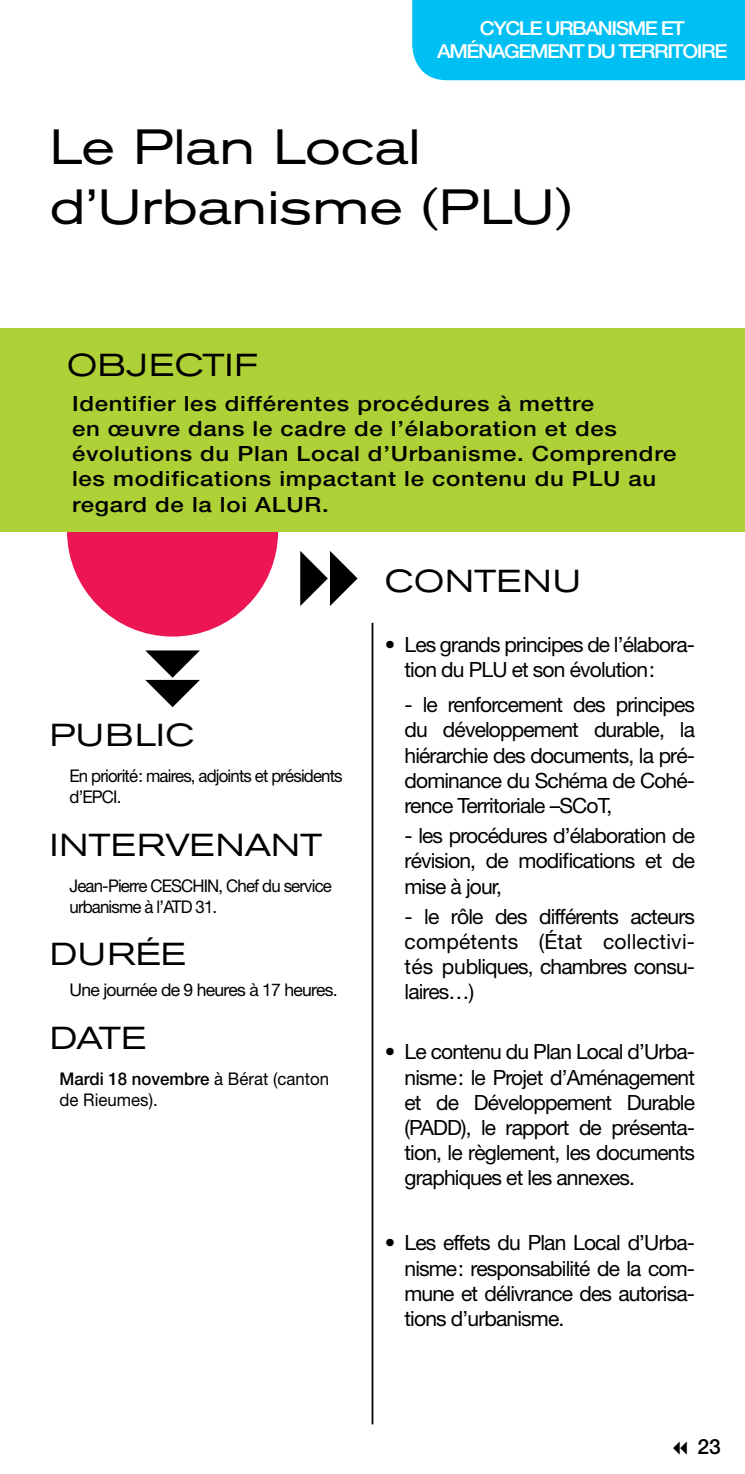
<style>
.page{position:relative;width:745px;height:1474px;background:#fff}
.page>*{position:absolute;margin:0;border:0;box-sizing:border-box;transform-origin:0 0}
.t1{font:49px/59.5px "Akzidenz Grot Ext BQ";color:#000}
.t2{font:31.5px "Akzidenz Grot Ext BQ";letter-spacing:.02em;color:#000}
.t3{font:31.5px "Akzidenz Grot Ext BQ";color:#000}
.t4{font:21px/25.2px "Helvetica Neue LT";letter-spacing:-.04em;color:#000;text-align:justify}
.t5{font:500 21px/25.2px "Helvetica Neue LT";letter-spacing:.03em;color:#000;scale:1.14 1}
.t6{font:500 21px "Helvetica Neue LT";letter-spacing:.03em;color:#000}
.t7{font:500 19.25px/23.1px "Helvetica Neue LT";letter-spacing:-.07em;color:#fff;text-align:center;scale:1.08 1}
.t8{font:17.5px/21px "Helvetica Neue LT";letter-spacing:-.05em;color:#000;scale:.96 1}
.t9{font:17.5px/21px "Helvetica Neue LT";color:#000;scale:.96 1}
.t10{font:17.5px "Helvetica Neue LT";letter-spacing:-.05em;color:#000}
.s1{font-weight:500}
</style>
<div class="page">
<div style="left:67px;top:425px;width:211px;height:211px;background:#ed1654;border-radius:50%"></div>
<div style="left:0;top:329px;width:744px;height:203px;background:#add136"></div>
<svg style="left:145px;top:650px;width:55px;height:57px"></svg>
<svg style="left:300px;top:551px;width:57px;height:55px"></svg>
<hr style="left:371px;top:623px;width:2px;height:801px;background:#000">
<div style="left:412px;top:0;width:332px;height:80px;background:#00c0f3"></div>
<p class="t7" style="left:437px;top:16px;width:270px">CYCLE URBANISME ET<br>AMÉNAGEMENT DU TERRITOIRE</p>
<h1 class="t1" style="left:50px;top:118px;width:523px">Le Plan Local d’Urbanisme (PLU)</h1>
<h2 class="t2" style="left:67px;top:346px;width:192px">OBJECTIF</h2>
<p class="t5" style="left:72px;top:390px;width:531px">Identifier les différentes procédures à mettre<br>en œuvre dans le cadre de l’élaboration et des évolutions du Plan Local d’Urbanisme. Comprendre les modifications impactant le contenu du PLU au regard de la loi ALUR.</p>
<h2 class="t2" style="left:50px;top:717px;width:146px">PUBLIC</h2>
<p class="t8" style="left:69px;top:765px;width:286px">En priorité: maires, adjoints et présidents d’EPCI.</p>
<h2 class="t3" style="left:50px;top:826px;width:274px">INTERVENANT</h2>
<p class="t8" style="left:69px;top:874px;width:275px">Jean-Pierre CESCHIN, Chef du service urbanisme à l’ATD 31.</p>
<h2 class="t2" style="left:50px;top:936px;width:137px">DURÉE</h2>
<p class="t10" style="left:69px;top:979px;width:269px">Une journée de 9 heures à 17 heures.</p>
<h2 class="t2" style="left:50px;top:1019px;width:98px">DATE</h2>
<p class="t9" style="left:60px;top:1067px;width:282px"><span class="s1">Mardi 18 novembre</span> à Bérat (canton de Rieumes).</p>
<h2 class="t2" style="left:384px;top:562px;width:198px">CONTENU</h2>
<p class="t4" style="left:404px;top:631px;width:292px;text-indent:-20px">• Les grands principes de l’élabora&shy;tion du PLU et son évolution:</p>
<p class="t4" style="left:404px;top:691px;width:292px">- le renforcement des principes du développement durable, la hiérarchie des documents, la pré&shy;dominance du Schéma de Cohé&shy;rence Territoriale –SCoT,</p>
<p class="t4" style="left:404px;top:822px;width:292px">- les procédures d’élaboration de révision, de modifications et de mise à jour,</p>
<p class="t4" style="left:404px;top:903px;width:292px">- le rôle des différents acteurs compétents (État collectivi&shy;tés publiques, chambres consu&shy;laires…)</p>
<p class="t4" style="left:404px;top:1039px;width:292px;text-indent:-20px">• Le contenu du Plan Local d’Urba&shy;nisme: le Projet d’Aménagement et de Développement Durable (PADD), le rapport de présenta&shy;tion, le règlement, les documents graphiques et les annexes.</p>
<p class="t4" style="left:404px;top:1229px;width:292px;text-indent:-20px">• Les effets du Plan Local d’Urba&shy;nisme: responsabilité de la com&shy;mune et délivrance des autorisa&shy;tions d’urbanisme.</p>
<p class="t6" style="left:697px;top:1433px;width:25px">23</p>
</div>
